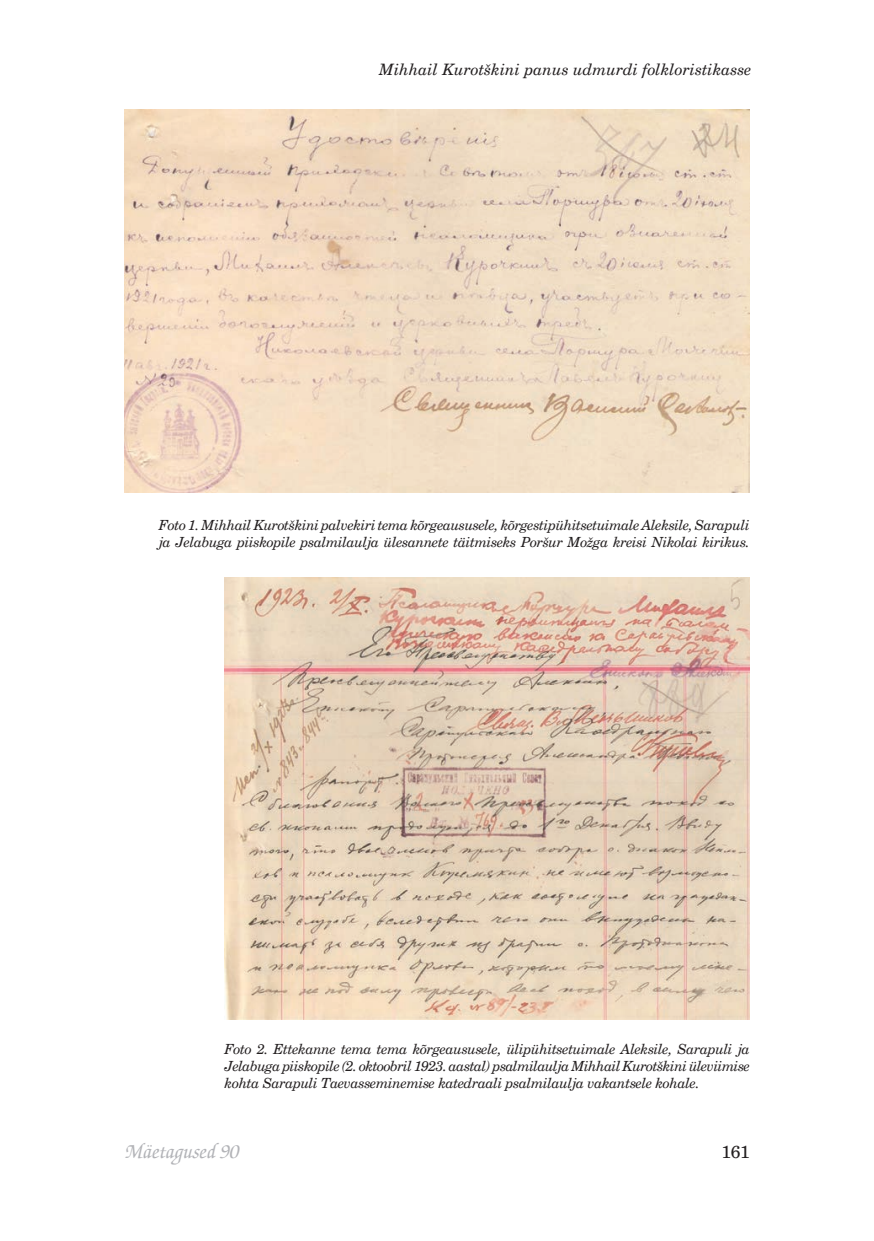
<style>
.page{position:relative;width:874px;height:1241px;background:#fff}
.page>*{position:absolute;margin:0;border:0;box-sizing:border-box;transform-origin:0 0}
.t1{font:italic 500 21px "Zapf Chancery";color:#b2b3b7}
.t2{font:17.5px "New Century Schlbk";color:#231f20}
.t3{font:italic 15.75px "New Century Schlbk";color:#231f20}
.t4{font:italic 14px/16.8px "New Century Schlbk";letter-spacing:-.025em;color:#231f20}
</style>
<div class="page">
<img style="left:124px;top:109px;width:625px;height:383px">
<img style="left:224px;top:578px;width:525px;height:441px">
<p class="t3" style="left:379px;top:59px;width:374px">Mihhail Kurotškini panus udmurdi folkloristikasse</p>
<p class="t4" style="left:159px;top:517px;width:592px">Foto 1. Mihhail Kurotškini palvekiri tema kõrgeaususele, kõrgestipühitsetuimale Aleksile, Sarapuli ja Jelabuga piiskopile psalmilaulja ülesannete täitmiseks Poršur Možga kreisi Nikolai kirikus.</p>
<p class="t4" style="left:224px;top:1040px;width:526px;text-align:justify">Foto 2. Ettekanne tema tema kõrgeaususele, ülipühitsetuimale Aleksile, Sarapuli ja Jelabuga piiskopile (2. oktoobril 1923. aastal) psalmilaulja Mihhail Kurotškini üleviimise kohta Sarapuli Taevasseminemise katedraali psalmilaulja vakantsele kohale.</p>
<h1 class="t1" style="left:124px;top:1137px;width:115px">Mäetagused 90</h1>
<p class="t2" style="left:721px;top:1140px;width:30px">161</p>
</div>
